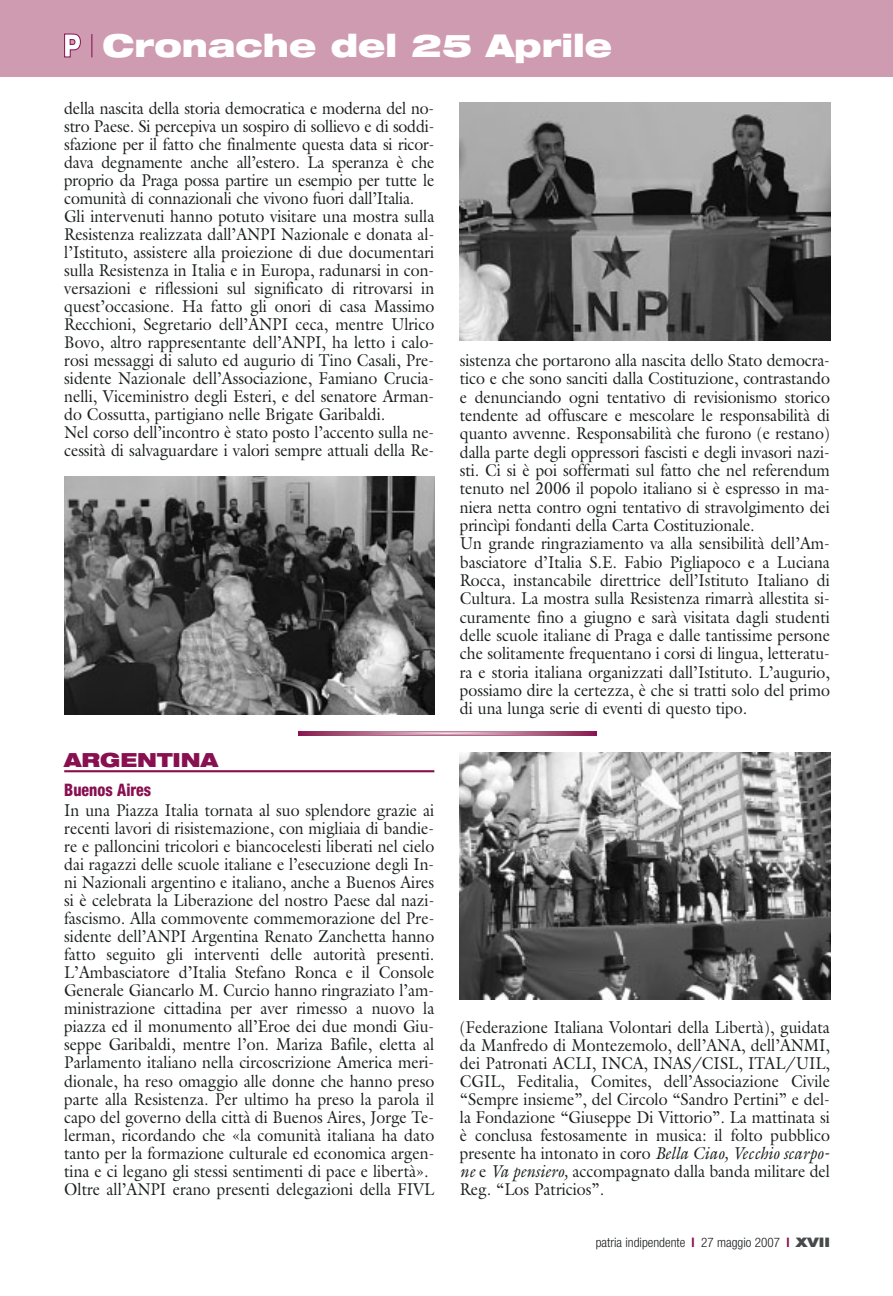
<style>
.page{position:relative;width:893px;height:1296px;background:#fff}
.page>*{position:absolute;margin:0;border:0;box-sizing:border-box;transform-origin:0 0}
.t1{font:900 expanded 31.5px "Helvetica Neue";color:#fff}
.t2{font:900 expanded 19.5px "Helvetica Neue";color:#880f50}
.t3{font:17.25px/18px "Galliard";color:#1c1f20;scale:.92 1}
.t4{font:800 condensed 17.25px "Helvetica Neue";color:#880f50;scale:.92 1}
.t5{font:300 condensed 13.2px "Helvetica Neue";color:#1c1f20}
.s1{font-style:italic}
.s2{font-weight:700;color:#880f50}
.s3{font-weight:900;font-stretch:expanded;color:#47494a}
</style>
<div class="page">
<div style="left:0;top:0;width:892px;height:77px;background:#cf9bb1"></div>
<svg style="left:91px;top:34px;width:1px;height:23px"></svg>
<svg style="left:64px;top:33px;width:17px;height:25px"></svg>
<div style="left:298px;top:731px;width:298px;height:5px;background:#8a1251"></div>
<div style="left:299px;top:731px;width:296px;height:5px;background:#8a1652"></div>
<div style="left:302px;top:731px;width:290px;height:5px;background:#8b1c54"></div>
<div style="left:304px;top:731px;width:285px;height:5px;background:#8c2055"></div>
<div style="left:307px;top:731px;width:280px;height:5px;background:#8d2458"></div>
<div style="left:310px;top:731px;width:274px;height:5px;background:#8e2858"></div>
<div style="left:312px;top:731px;width:270px;height:5px;background:#8f2c5a"></div>
<div style="left:315px;top:731px;width:263px;height:5px;background:#932f5d"></div>
<div style="left:318px;top:731px;width:258px;height:5px;background:#94335e"></div>
<div style="left:322px;top:731px;width:250px;height:5px;background:#943861"></div>
<div style="left:325px;top:731px;width:244px;height:5px;background:#963d64"></div>
<div style="left:328px;top:731px;width:237px;height:5px;background:#9a4067"></div>
<div style="left:332px;top:731px;width:230px;height:5px;background:#9b446a"></div>
<div style="left:335px;top:731px;width:224px;height:5px;background:#9e486d"></div>
<div style="left:339px;top:731px;width:216px;height:5px;background:#9f4c6f"></div>
<div style="left:342px;top:731px;width:210px;height:5px;background:#a15072"></div>
<div style="left:345px;top:731px;width:203px;height:5px;background:#a35475"></div>
<div style="left:349px;top:731px;width:196px;height:5px;background:#a55878"></div>
<div style="left:353px;top:731px;width:188px;height:5px;background:#a85d7c"></div>
<div style="left:357px;top:731px;width:180px;height:5px;background:#ad6180"></div>
<div style="left:361px;top:731px;width:172px;height:5px;background:#af6583"></div>
<svg style="left:371px;top:731px;width:152px;height:1px"></svg>
<hr style="left:366px;top:732px;width:162px;height:3px;background:#b26a88">
<hr style="left:369px;top:732px;width:156px;height:3px;background:#b66d8b">
<hr style="left:372px;top:732px;width:150px;height:3px;background:#b8718e">
<hr style="left:375px;top:732px;width:143px;height:3px;background:#b97591">
<hr style="left:379px;top:732px;width:136px;height:3px;background:#bd7a96">
<hr style="left:382px;top:732px;width:130px;height:3px;background:#be7e98">
<hr style="left:386px;top:732px;width:122px;height:3px;background:#c1829c">
<hr style="left:388px;top:732px;width:117px;height:3px;background:#c3869f">
<hr style="left:392px;top:732px;width:110px;height:3px;background:#c58ba3">
<hr style="left:395px;top:732px;width:104px;height:3px;background:#c78fa7">
<hr style="left:398px;top:732px;width:98px;height:3px;background:#cb92aa">
<hr style="left:401px;top:732px;width:92px;height:3px;background:#cd96ad">
<hr style="left:404px;top:732px;width:86px;height:3px;background:#ce9ab0">
<hr style="left:407px;top:732px;width:80px;height:2px;background:#d09eb3">
<hr style="left:410px;top:733px;width:74px;height:1px;background:#d2a3b8">
<hr style="left:412px;top:733px;width:69px;height:1px;background:#d4a7bb">
<hr style="left:416px;top:733px;width:62px;height:1px;background:#d8aabf">
<hr style="left:418px;top:733px;width:57px;height:1px;background:#dcafc2">
<hr style="left:421px;top:733px;width:52px;height:1px;background:#deb4c5">
<hr style="left:425px;top:733px;width:44px;height:1px;background:#deb9c9">
<hr style="left:427px;top:733px;width:40px;height:1px;background:#e2bdcd">
<hr style="left:430px;top:733px;width:34px;height:1px;background:#e3c2d1">
<svg style="left:437px;top:733px;width:21px;height:1px"></svg>
<img style="left:64px;top:476px;width:370px;height:238px">
<img style="left:460px;top:753px;width:370px;height:246px">
<img style="left:460px;top:102px;width:370px;height:238px">
<hr style="left:64px;top:770px;width:370px;height:2px;background:#880f50">
<h1 class="t1" style="left:102px;top:34px;width:511px">Cronache del 25 Aprile</h1>
<p class="t3" style="left:64px;top:101px;width:404px">della nascita della storia democratica e moderna del no&shy;stro Paese. Si percepiva un sospiro di sollievo e di soddi&shy;sfazione per il fatto che finalmente questa data si ricor&shy;dava degnamente anche all’estero. La speranza è che proprio da Praga possa partire un esempio per tutte le comunità di connazionali che vivono fuori dall’Italia.<br>Gli intervenuti hanno potuto visitare una mostra sulla Resistenza realizzata dall’ANPI Nazionale e donata al&shy;l’Istituto, assistere alla proiezione di due documentari sulla Resistenza in Italia e in Europa, radunarsi in con&shy;versazioni e riflessioni sul significato di ritrovarsi in quest’occasione. Ha fatto gli onori di casa Massimo Recchioni, Segretario dell’ANPI ceca, mentre Ulrico Bovo, altro rappresentante dell’ANPI, ha letto i calo&shy;rosi messaggi di saluto ed augurio di Tino Casali, Pre&shy;sidente Nazionale dell’Associazione, Famiano Crucia&shy;nelli, Viceministro degli Esteri, e del senatore Arman&shy;do Cossutta, partigiano nelle Brigate Garibaldi.<br>Nel corso dell’incontro è stato posto l’accento sulla ne&shy;cessità di salvaguardare i valori sempre attuali della Re-</p>
<p class="t2" style="left:64px;top:753px;width:155px">ARGENTINA</p>
<p class="t4" style="left:64px;top:783px;width:96px">Buenos Aires</p>
<p class="t3" style="left:64px;top:803px;width:404px">In una Piazza Italia tornata al suo splendore grazie ai recenti lavori di risistemazione, con migliaia di bandie&shy;re e palloncini tricolori e biancocelesti liberati nel cielo dai ragazzi delle scuole italiane e l’esecuzione degli In&shy;ni Nazionali argentino e italiano, anche a Buenos Aires si è celebrata la Liberazione del nostro Paese dal nazi&shy;fascismo. Alla commovente commemorazione del Pre&shy;sidente dell’ANPI Argentina Renato Zanchetta hanno fatto seguito gli interventi delle autorità presenti.<br>L’Ambasciatore d’Italia Stefano Ronca e il Console Generale Giancarlo M. Curcio hanno ringraziato l’am&shy;ministrazione cittadina per aver rimesso a nuovo la piazza ed il monumento all’Eroe dei due mondi Giu&shy;seppe Garibaldi, mentre l’on. Mariza Bafile, eletta al Parlamento italiano nella circoscrizione America meri&shy;dionale, ha reso omaggio alle donne che hanno preso parte alla Resistenza. Per ultimo ha preso la parola il capo del governo della città di Buenos Aires, Jorge Te&shy;lerman, ricordando che «la comunità italiana ha dato tanto per la formazione culturale ed economica argen&shy;tina e ci legano gli stessi sentimenti di pace e libertà».<br>Oltre all’ANPI erano presenti delegazioni della FIVL</p>
<p class="t3" style="left:460px;top:353px;width:404px">sistenza che portarono alla nascita dello Stato democra&shy;tico e che sono sanciti dalla Costituzione, contrastando e denunciando ogni tentativo di revisionismo storico tendente ad offuscare e mescolare le responsabilità di quanto avvenne. Responsabilità che furono (e restano) dalla parte degli oppressori fascisti e degli invasori nazi&shy;sti. Ci si è poi soffermati sul fatto che nel referendum tenuto nel 2006 il popolo italiano si è espresso in ma&shy;niera netta contro ogni tentativo di stravolgimento dei princìpi fondanti della Carta Costituzionale.<br>Un grande ringraziamento va alla sensibilità dell’Am&shy;basciatore d’Italia S.E. Fabio Pigliapoco e a Luciana Rocca, instancabile direttrice dell’Istituto Italiano di Cultura. La mostra sulla Resistenza rimarrà allestita si&shy;curamente fino a giugno e sarà visitata dagli studenti delle scuole italiane di Praga e dalle tantissime persone che solitamente frequentano i corsi di lingua, letteratu&shy;ra e storia italiana organizzati dall’Istituto. L’augurio, possiamo dire la certezza, è che si tratti solo del primo di una lunga serie di eventi di questo tipo.</p>
<p class="t3" style="left:460px;top:1020px;width:404px;text-align:justify">(Federazione Italiana Volontari della Libertà), guidata da Manfredo di Montezemolo, dell’ANA, dell’ANMI, dei Patronati ACLI, INCA, INAS/CISL, ITAL/UIL, CGIL, Feditalia, Comites, dell’Associazione Civile “Sempre insieme”, del Circolo “Sandro Pertini” e del&shy;la Fondazione “Giuseppe Di Vittorio”. La mattinata si è conclusa festosamente in musica: il folto pubblico presente ha intonato in coro <span class="s1">Bella Ciao, Vecchio scarpo&shy;ne</span> e <span class="s1">Va pensiero,</span> accompagnato dalla banda militare del Reg. “Los Patricios”.</p>
<p class="t5" style="left:595px;top:1238px;width:236px">patria indipendente <span class="s2">l</span> 27 maggio 2007 <span class="s2">l</span> <span class="s3">XVII</span></p>
</div>
